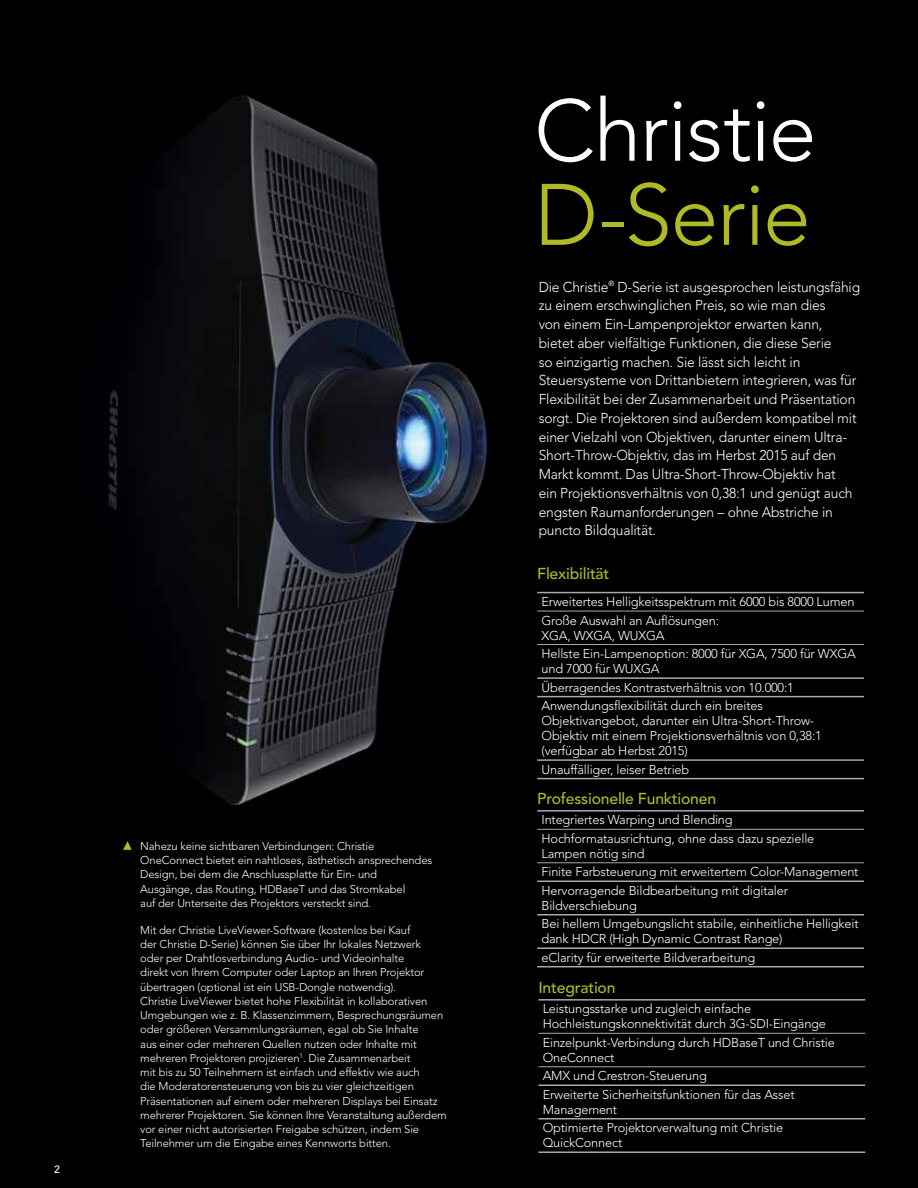
<style>
.page{position:relative;width:918px;height:1188px;background:#000}
.page>*{position:absolute;margin:0;border:0;box-sizing:border-box;transform-origin:0 0}
.t1{font:300 86.1px "Avenir";letter-spacing:-.015em;color:#fff}
.t2{font:300 86.1px "Avenir";letter-spacing:-.015em;color:#b0ba25}
.t3{font:500 15.75px "Avenir";letter-spacing:-.01em;color:#b0ba25}
.t4{font:300 14.25px/18.8px "Avenir";letter-spacing:-.01em;color:#fff}
.t5{font:300 12.75px/18.5px "Avenir";letter-spacing:-.01em;color:#fff}
.t6{font:300 11.25px/14.2px "Avenir";letter-spacing:-.01em;color:#fff}
.t7{font:500 10.5px "Avenir";color:#fff}
</style>
<div class="page">
<img style="left:102px;top:95px;width:621px;height:873px">
<hr style="left:537px;top:829px;width:327px;height:1px;background:#a7a9ac">
<hr style="left:537px;top:862px;width:327px;height:1px;background:#a7a9ac">
<hr style="left:537px;top:881px;width:327px;height:1px;background:#a7a9ac">
<hr style="left:537px;top:914px;width:327px;height:2px;background:#a7a9ac">
<hr style="left:537px;top:947px;width:327px;height:2px;background:#a7a9ac">
<hr style="left:537px;top:966px;width:327px;height:1px;background:#a7a9ac">
<hr style="left:537px;top:810px;width:327px;height:2px;background:#a7a9ac">
<hr style="left:537px;top:611px;width:327px;height:1px;background:#a7a9ac">
<hr style="left:537px;top:644px;width:327px;height:1px;background:#a7a9ac">
<hr style="left:537px;top:677px;width:327px;height:2px;background:#a7a9ac">
<hr style="left:537px;top:696px;width:327px;height:1px;background:#a7a9ac">
<hr style="left:537px;top:759px;width:327px;height:2px;background:#a7a9ac">
<hr style="left:537px;top:778px;width:327px;height:1px;background:#a7a9ac">
<hr style="left:537px;top:592px;width:327px;height:1px;background:#a7a9ac">
<hr style="left:538px;top:1033px;width:327px;height:1px;background:#a7a9ac">
<hr style="left:538px;top:1066px;width:327px;height:1px;background:#a7a9ac">
<hr style="left:538px;top:1085px;width:327px;height:1px;background:#a7a9ac">
<hr style="left:538px;top:1118px;width:327px;height:2px;background:#a7a9ac">
<hr style="left:538px;top:1151px;width:327px;height:2px;background:#a7a9ac">
<hr style="left:538px;top:999px;width:327px;height:2px;background:#a7a9ac">
<svg style="left:123px;top:841px;width:9px;height:9px"></svg>
<p class="t7" style="left:54px;top:1163px;width:7px">2</p>
<p class="t6" style="left:140px;top:839px;width:293px">Nahezu keine sichtbaren Verbindungen: Christie OneConnect bietet ein nahtloses, ästhetisch ansprechendes Design, bei dem die Anschlussplatte für Ein- und Ausgänge, das Routing, HDBaseT und das Stromkabel<br>auf der Unterseite des Projektors versteckt sind.</p>
<p class="t6" style="left:140px;top:922px;width:308px">Mit der Christie LiveViewer-Software (kostenlos bei Kauf<br>der Christie D-Serie) können Sie über Ihr lokales Netzwerk oder per Drahtlosverbindung Audio- und Videoinhalte<br>direkt von Ihrem Computer oder Laptop an Ihren Projektor übertragen (optional ist ein USB-Dongle notwendig).<br>Christie LiveViewer bietet hohe Flexibilität in kollaborativen Umgebungen wie z. B. Klassenzimmern, Besprechungsräumen oder größeren Versammlungsräumen, egal ob Sie Inhalte<br>aus einer oder mehreren Quellen nutzen oder Inhalte mit mehreren Projektoren projizieren<sup>1</sup>. Die Zusammenarbeit<br>mit bis zu 50 Teilnehmern ist einfach und effektiv wie auch<br>die Moderatorensteuerung von bis zu vier gleichzeitigen Präsentationen auf einem oder mehreren Displays bei Einsatz mehrerer Projektoren. Sie können Ihre Veranstaltung außerdem vor einer nicht autorisierten Freigabe schützen, indem Sie Teilnehmer um die Eingabe eines Kennworts bitten.</p>
<h1 class="t1" style="left:534px;top:80px;width:284px">Christie</h1>
<h1 class="t2" style="left:534px;top:165px;width:278px">D-Serie</h1>
<p class="t4" style="left:539px;top:277px;width:323px">Die Christie<sup>®</sup> D-Serie ist ausgesprochen leistungsfähig zu einem erschwinglichen Preis, so wie man dies<br>von einem Ein-Lampenprojektor erwarten kann, bietet aber vielfältige Funktionen, die diese Serie<br>so einzigartig machen. Sie lässt sich leicht in Steuersysteme von Drittanbietern integrieren, was für Flexibilität bei der Zusammenarbeit und Präsentation sorgt. Die Projektoren sind außerdem kompatibel mit einer Vielzahl von Objektiven, darunter einem Ultra-Short-Throw-Objektiv, das im Herbst 2015 auf den Markt kommt. Das Ultra-Short-Throw-Objektiv hat<br>ein Projektionsverhältnis von 0,38:1 und genügt auch engsten Raumanforderungen – ohne Abstriche in puncto Bildqualität.</p>
<h2 class="t3" style="left:537px;top:565px;width:74px">Flexibilität</h2>
<p class="t5" style="left:542px;top:592px;width:315px">Erweitertes Helligkeitsspektrum mit 6000 bis 8000 Lumen<br>Große Auswahl an Auflösungen:</p>
<p class="t5" style="left:542px;top:626px;width:316px">XGA, WXGA, WUXGA<br>Hellste Ein-Lampenoption: 8000 für XGA, 7500 für WXGA</p>
<p class="t5" style="left:542px;top:660px;width:254px">und 7000 für WUXGA<br>Überragendes Kontrastverhältnis von 10.000:1<br>Anwendungsflexibilität durch ein breites</p>
<p class="t5" style="left:542px;top:713px;width:282px;line-height:15px">Objektivangebot, darunter ein Ultra-Short-Throw-<br>Objektiv mit einem Projektionsverhältnis von 0,38:1 (verfügbar ab Herbst 2015)</p>
<p class="t5" style="left:542px;top:760px;width:149px">Unauffälliger, leiser Betrieb</p>
<h2 class="t3" style="left:537px;top:790px;width:181px">Professionelle Funktionen</h2>
<p class="t5" style="left:542px;top:811px;width:274px">Integriertes Warping und Blending<br>Hochformatausrichtung, ohne dass dazu spezielle</p>
<p class="t5" style="left:542px;top:844px;width:319px">Lampen nötig sind<br>Finite Farbsteuerung mit erweitertem Color-Management<br>Hervorragende Bildbearbeitung mit digitaler</p>
<p class="t5" style="left:542px;top:896px;width:319px">Bildverschiebung<br>Bei hellem Umgebungslicht stabile, einheitliche Helligkeit</p>
<p class="t5" style="left:542px;top:930px;width:243px">dank HDCR (High Dynamic Contrast Range) eClarity für erweiterte Bildverarbeitung</p>
<h2 class="t3" style="left:538px;top:979px;width:79px">Integration</h2>
<p class="t5" style="left:543px;top:1001px;width:285px;line-height:15px">Leistungsstarke und zugleich einfache<br>Hochleistungskonnektivität durch 3G-SDI-Eingänge</p>
<p class="t5" style="left:543px;top:1035px;width:294px;line-height:15px">Einzelpunkt-Verbindung durch HDBaseT und Christie<br>OneConnect</p>
<p class="t5" style="left:543px;top:1067px;width:253px">AMX und Crestron-Steuerung<br>Erweiterte Sicherheitsfunktionen für das Asset</p>
<p class="t5" style="left:543px;top:1100px;width:242px">Management<br>Optimierte Projektorverwaltung mit Christie</p>
<p class="t5" style="left:543px;top:1134px;width:81px">QuickConnect</p>
</div>
